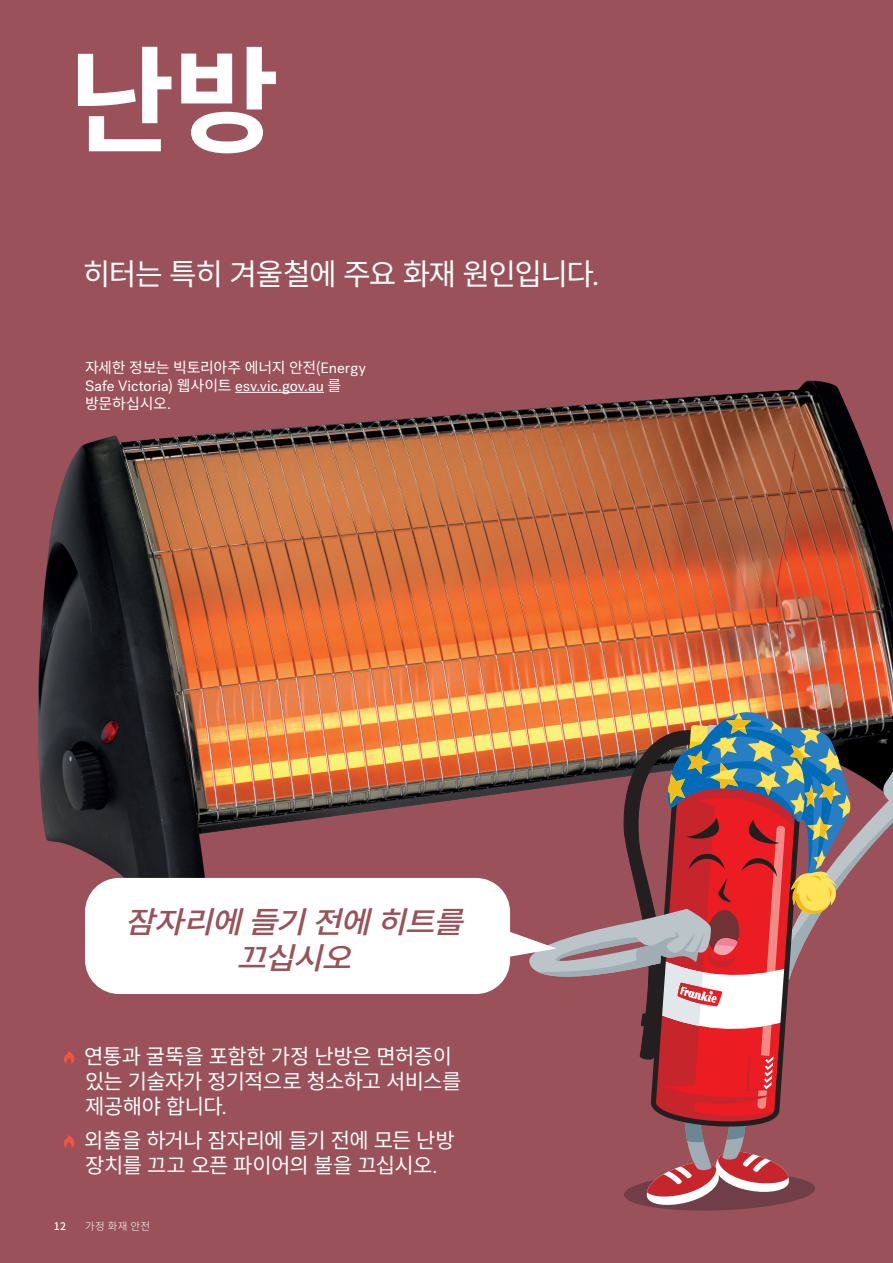
<style>
.page{position:relative;width:893px;height:1263px;background:#9a515a}
.page>*{position:absolute;margin:0;border:0;box-sizing:border-box;transform-origin:0 0}
.t1{font:700 115.5px "Noto Sans CJ Kkr";color:#fff}
.t2{font:30px "Noto Sans CJ Kkr";letter-spacing:-.05em;color:#fff}
.t3{font:italic 500 30px/36px "Noto Sans CJ Kkr";color:#9a515a;text-align:center;scale:1.08 1}
.t4{font:21px/25.2px "Noto Sans CJ Kkr";letter-spacing:-.03em;color:#fff}
.t5{font:15px/18px "Post Grotesk";color:#fff}
.t6{font:300 10.5px "Noto Sans CJ Kkr";color:#fff}
.t7{font:500 10.5px "Noto Sans CJ Kkr";color:#fff}
.s1{font-family:"Post Grotesk"}
.s2{font-family:"Noto Sans CJ Kkr"}
</style>
<div class="page">
<img style="left:38px;top:380px;width:855px;height:526px">
<svg style="left:64px;top:1051px;width:10px;height:13px"></svg>
<svg style="left:64px;top:1135px;width:10px;height:13px"></svg>
<svg style="left:493px;top:700px;width:400px;height:510px"></svg>
<div style="left:85px;top:878px;width:425px;height:116px;background:#fff;border-radius:34px"></div>
<hr style="left:235px;top:392px;width:89px;height:1px;background:#fff">
<p class="t1" style="left:69px;top:36px;width:212px">난방</p>
<p class="t2" style="left:83px;top:257px;width:518px">히터는 특히 겨울철에 주요 화재 원인입니다<span class="s1">.</span></p>
<p class="t5" style="left:85px;top:359px;width:282px"><span class="s2">자세한 정보는 빅토리아주 에너지 안전(</span>Energy<br>Safe Victoria<span class="s2">) 웹사이트</span> esv.vic.gov.au <span class="s2">를 방문하십시오</span>.</p>
<p class="t3" style="left:125px;top:904px;width:333px">잠자리에 들기 전에 히트를 끄십시오</p>
<p class="t4" style="left:84px;top:1044px;width:379px">연통과 굴뚝을 포함한 가정 난방은 면허증이 있는 기술자가 정기적으로 청소하고 서비스를 제공해야 합니다<span class="s1">.</span></p>
<p class="t4" style="left:84px;top:1128px;width:372px">외출을 하거나 잠자리에 들기 전에 모든 난방 장치를 끄고 오픈 파이어의 불을 끄십시오<span class="s1">.</span></p>
<p class="t7" style="left:54px;top:1220px;width:14px">12</p>
<p class="t6" style="left:85px;top:1220px;width:67px">가정 화재 안전</p>
</div>
